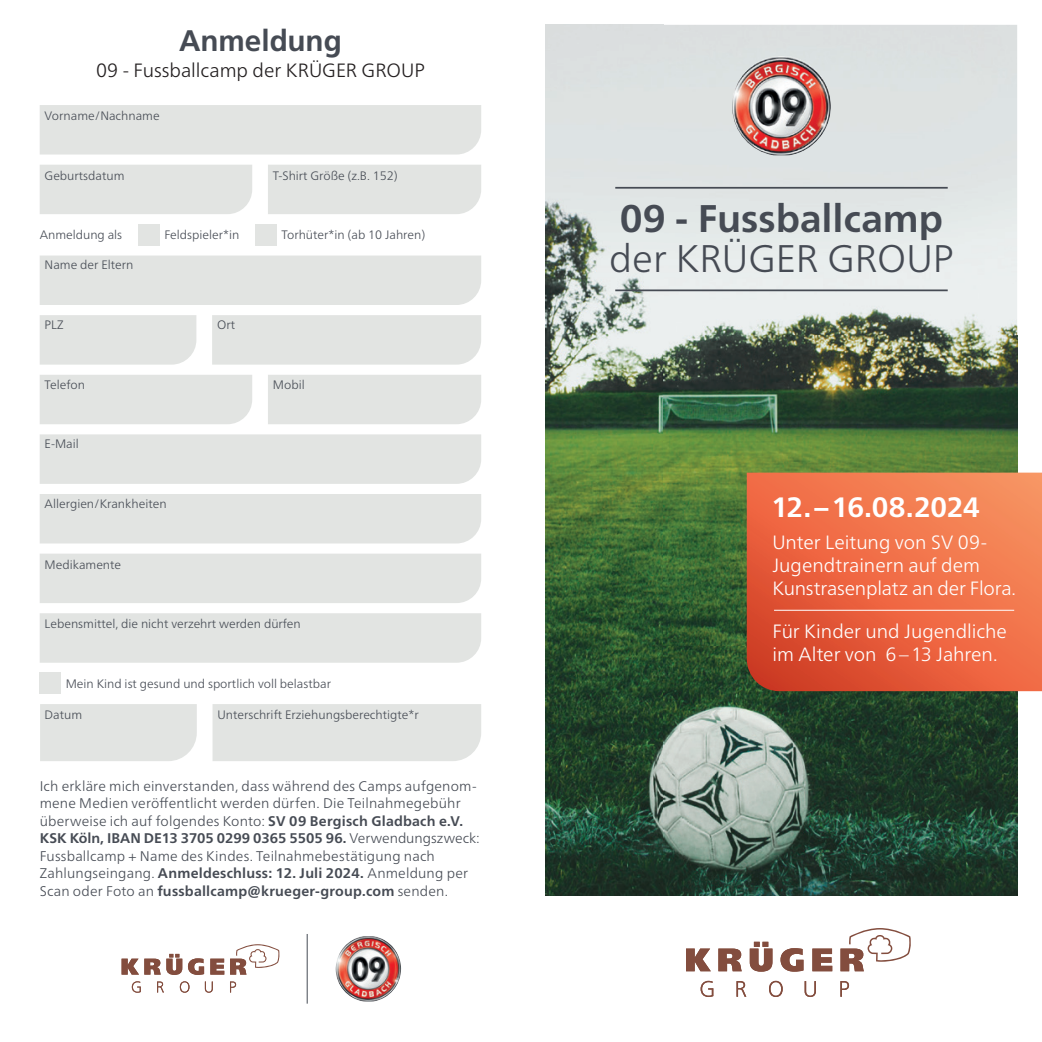
<style>
.page{position:relative;width:1042px;height:1042px;background:#fff}
.page>*{position:absolute;margin:0;border:0;box-sizing:border-box;transform-origin:0 0}
.t1{font:700 38.5px "Frutiger Neue LT Pro";color:#464b54}
.t2{font:300 38.5px "Frutiger Neue LT Pro";color:#464b54}
.t3{font:700 29.75px "Frutiger LT Std";letter-spacing:-.005em;color:#464b54}
.t4{font:700 28px "Frutiger Neue LT Pro";letter-spacing:-.015em;color:#fff}
.t5{font:300 19.25px/23.1px "Frutiger Neue LT Pro";letter-spacing:-.005em;color:#fff}
.t6{font:300 19.25px "Frutiger Neue LT Pro";color:#231f20}
.t7{font:300 14px/17.5px "Frutiger Neue LT Pro";letter-spacing:.01em;color:#464b54}
.t8{font:300 12.25px "Frutiger Neue LT Pro";color:#464b54}
.s1{font-weight:700}
</style>
<div class="page">
<img style="left:546px;top:25px;width:471px;height:870px">
<svg style="left:686px;top:942px;width:146px;height:29px"></svg>
<svg style="left:840px;top:981px;width:9px;height:16px"></svg>
<svg style="left:700px;top:981px;width:13px;height:16px"></svg>
<svg style="left:736px;top:981px;width:10px;height:16px"></svg>
<svg style="left:769px;top:981px;width:14px;height:16px"></svg>
<svg style="left:804px;top:981px;width:12px;height:16px"></svg>
<svg style="left:840px;top:928px;width:71px;height:43px"></svg>
<hr style="left:615px;top:187px;width:332px;height:2px;background:#464b54">
<hr style="left:615px;top:289px;width:332px;height:2px;background:#464b54">
<img style="left:732px;top:57px;width:99px;height:98px">
<div style="left:138px;top:224px;width:22px;height:21px;background:#e2e4e2"></div>
<div style="left:255px;top:224px;width:22px;height:21px;background:#e2e4e2"></div>
<div style="left:40px;top:494px;width:441px;height:49px;background:#e2e4e2"></div>
<div style="left:40px;top:553px;width:441px;height:50px;background:#e2e4e2"></div>
<div style="left:40px;top:613px;width:441px;height:50px;background:#e2e4e2"></div>
<div style="left:40px;top:105px;width:441px;height:49px;background:#e2e4e2"></div>
<div style="left:268px;top:165px;width:213px;height:49px;background:#e2e4e2"></div>
<div style="left:40px;top:165px;width:212px;height:49px;background:#e2e4e2"></div>
<div style="left:40px;top:255px;width:441px;height:50px;background:#e2e4e2"></div>
<div style="left:40px;top:434px;width:441px;height:50px;background:#e2e4e2"></div>
<div style="left:268px;top:375px;width:213px;height:49px;background:#e2e4e2"></div>
<div style="left:40px;top:375px;width:212px;height:49px;background:#e2e4e2"></div>
<div style="left:40px;top:315px;width:156px;height:50px;background:#e2e4e2"></div>
<div style="left:212px;top:315px;width:269px;height:50px;background:#e2e4e2"></div>
<div style="left:40px;top:673px;width:21px;height:21px;background:#e2e4e2"></div>
<div style="left:40px;top:704px;width:157px;height:57px;background:#e2e4e2"></div>
<div style="left:212px;top:704px;width:269px;height:57px;background:#e2e4e2"></div>
<img style="left:336px;top:936px;width:65px;height:65px">
<svg style="left:122px;top:954px;width:102px;height:21px"></svg>
<svg style="left:230px;top:981px;width:6px;height:11px"></svg>
<svg style="left:132px;top:981px;width:9px;height:11px"></svg>
<svg style="left:157px;top:981px;width:7px;height:11px"></svg>
<svg style="left:180px;top:981px;width:9px;height:11px"></svg>
<svg style="left:205px;top:981px;width:8px;height:11px"></svg>
<svg style="left:230px;top:944px;width:50px;height:30px"></svg>
<hr style="left:307px;top:934px;width:1px;height:69px;background:#464b54">
<svg style="left:747px;top:473px;width:295px;height:218px;background:#eb6a44"></svg>
<hr style="left:774px;top:610px;width:240px;height:1px;background:#fff">
<h2 class="t3" style="left:179px;top:23px;width:164px">Anmeldung</h2>
<h3 class="t6" style="left:96px;top:58px;width:330px">09 - Fussballcamp der KRÜGER GROUP</h3>
<p class="t8" style="left:45px;top:108px;width:117px">Vorname/Nachname</p>
<p class="t8" style="left:45px;top:168px;width:81px">Geburtsdatum</p>
<p class="t8" style="left:273px;top:168px;width:126px">T-Shirt Größe (z.B. 152)</p>
<p class="t8" style="left:40px;top:227px;width:84px">Anmeldung als</p>
<p class="t8" style="left:165px;top:227px;width:76px">Feldspieler*in</p>
<p class="t8" style="left:282px;top:227px;width:145px">Torhüter*in (ab 10 Jahren)</p>
<p class="t8" style="left:45px;top:258px;width:90px">Name der Eltern</p>
<p class="t8" style="left:45px;top:317px;width:20px">PLZ</p>
<p class="t8" style="left:217px;top:317px;width:20px">Ort</p>
<p class="t8" style="left:45px;top:377px;width:42px">Telefon</p>
<p class="t8" style="left:273px;top:377px;width:33px">Mobil</p>
<p class="t8" style="left:45px;top:436px;width:36px">E-Mail</p>
<p class="t8" style="left:45px;top:496px;width:123px">Allergien/Krankheiten</p>
<p class="t8" style="left:45px;top:557px;width:78px">Medikamente</p>
<p class="t8" style="left:45px;top:616px;width:258px">Lebensmittel, die nicht verzehrt werden dürfen</p>
<p class="t8" style="left:66px;top:676px;width:267px">Mein Kind ist gesund und sportlich voll belastbar</p>
<p class="t8" style="left:45px;top:707px;width:39px">Datum</p>
<p class="t8" style="left:217px;top:707px;width:203px">Unterschrift Erziehungsberechtigte*r</p>
<p class="t7" style="left:40px;top:777px;width:442px">Ich erkläre mich einverstanden, dass während des Camps aufgenom&shy;mene Medien veröffentlicht werden dürfen. Die Teilnahmegebühr überweise ich auf folgendes Konto: <span class="s1">SV 09 Bergisch Gladbach e.V.<br>KSK Köln, IBAN DE13 3705 0299 0365 5505 96.</span> Verwendungszweck:<br>Fussballcamp + Name des Kindes. Teilnahmebestätigung nach Zahlungseingang. <span class="s1">Anmeldeschluss: 12. Juli 2024.</span> Anmeldung per Scan oder Foto an <span class="s1">fussballcamp@krueger-group.com</span> senden.</p>
<h1 class="t1" style="left:620px;top:196px;width:325px">09 - Fussballcamp</h1>
<h1 class="t2" style="left:609px;top:236px;width:346px">der KRÜGER GROUP</h1>
<h3 class="t4" style="left:771px;top:491px;width:210px">12.–16.08.2024</h3>
<h3 class="t5" style="left:772px;top:531px;width:245px">Unter Leitung von SV 09-<br>Jugendtrainern auf dem<br>Kunstrasenplatz an der Flora.</h3>
<h3 class="t5" style="left:772px;top:620px;width:236px">Für Kinder und Jugendliche im Alter von 6–13 Jahren.</h3>
</div>
